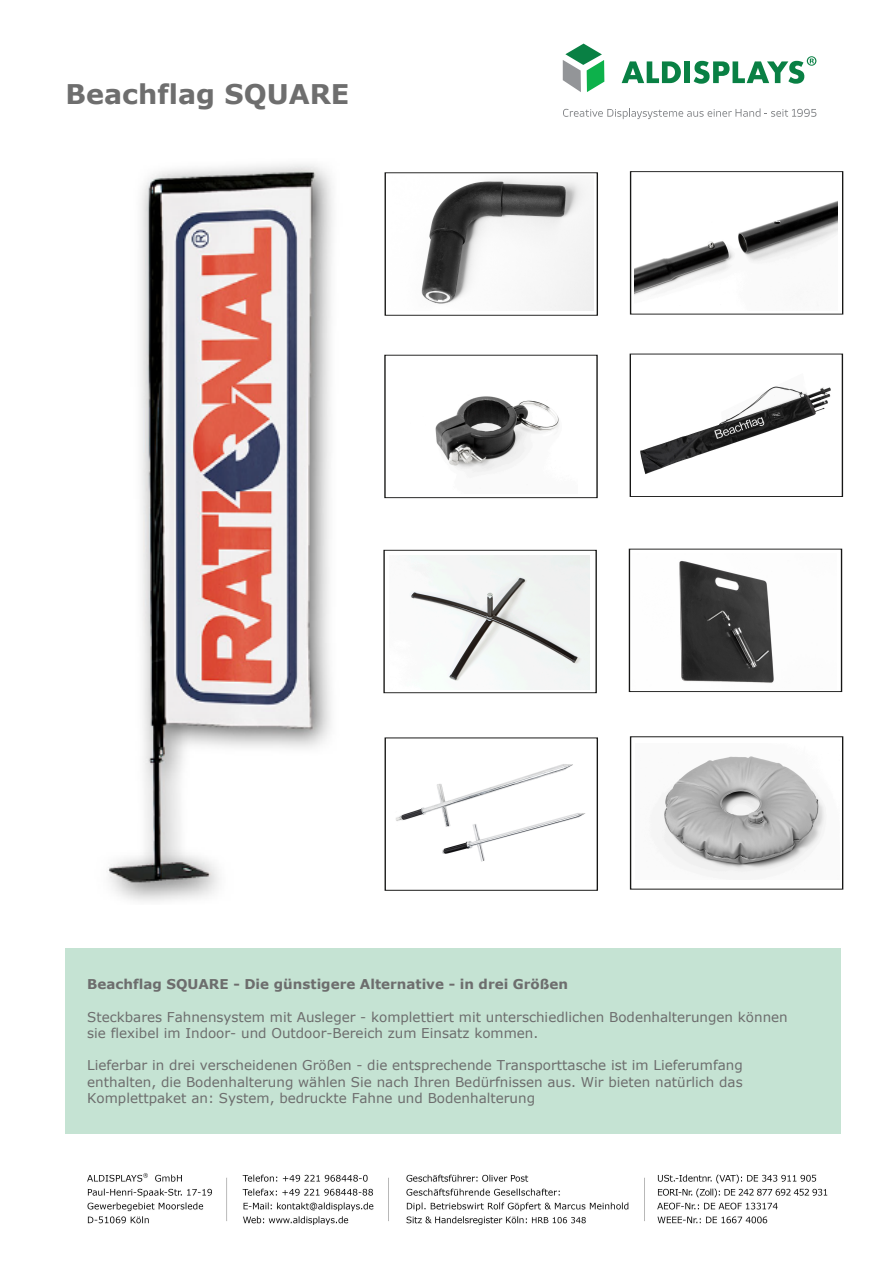
<style>
.page{position:relative;width:893px;height:1263px;background:#fff}
.page>*{position:absolute;margin:0;border:0;box-sizing:border-box;transform-origin:0 0}
.t1{font:700 27.15px "Verdana";color:#6e6e6e}
.t2{font:13.5px/16.2px "Verdana";color:#6d6d6d}
.t3{font:700 13.5px "Verdana";color:#6d6d6d}
</style>
<div class="page">
<svg style="left:622px;top:61px;width:59px;height:22px"></svg>
<div style="left:684px;top:61px;width:6px;height:22px;background:#098044"></div>
<svg style="left:694px;top:56px;width:122px;height:28px"></svg>
<svg style="left:563px;top:44px;width:41px;height:48px"></svg>
<svg style="left:563px;top:108px;width:253px;height:11px"></svg>
<div style="left:65px;top:948px;width:775px;height:185px;background:#c5e3d3"></div>
<div style="left:630px;top:736px;width:213px;height:154px;border:1px solid #171716"></div>
<div style="left:630px;top:171px;width:213px;height:144px;border:1px solid #171716"></div>
<div style="left:630px;top:353px;width:213px;height:144px;border:1px solid #171716"></div>
<div style="left:629px;top:548px;width:213px;height:144px;border:1px solid #171716"></div>
<img style="left:634px;top:201px;width:204px;height:95px">
<img style="left:640px;top:386px;width:191px;height:89px">
<div style="left:385px;top:737px;width:213px;height:154px;border:1px solid #171716"></div>
<img style="left:421px;top:178px;width:173px;height:132px">
<img style="left:435px;top:396px;width:124px;height:77px">
<img style="left:406px;top:555px;width:184px;height:134px">
<img style="left:679px;top:560px;width:95px;height:123px">
<img style="left:654px;top:756px;width:171px;height:123px">
<div style="left:385px;top:172px;width:213px;height:144px;border:1px solid #171716"></div>
<div style="left:384px;top:355px;width:214px;height:143px;border:1px solid #171716"></div>
<div style="left:384px;top:550px;width:213px;height:143px;border:1px solid #171716"></div>
<img style="left:396px;top:764px;width:190px;height:98px">
<img style="left:108px;top:164px;width:225px;height:737px">
<img style="left:87px;top:1173px;width:741px;height:52px">
<p class="t1" style="left:66px;top:75px;width:285px">Beachflag SQUARE</p>
<p class="t3" style="left:87px;top:975px;width:482px">Beachflag SQUARE - Die günstigere Alternative - in drei Größen</p>
<p class="t2" style="left:87px;top:1009px;width:702px">Steckbares Fahnensystem mit Ausleger - komplettiert mit unterschiedlichen Bodenhalterungen können sie flexibel im Indoor- und Outdoor-Bereich zum Einsatz kommen.</p>
<p class="t2" style="left:87px;top:1057px;width:657px;text-align:justify">Lieferbar in drei verscheidenen Größen - die entsprechende Transporttasche ist im Lieferumfang enthalten, die Bodenhalterung wählen Sie nach Ihren Bedürfnissen aus. Wir bieten natürlich das Komplettpaket an: System, bedruckte Fahne und Bodenhalterung</p>
</div>
